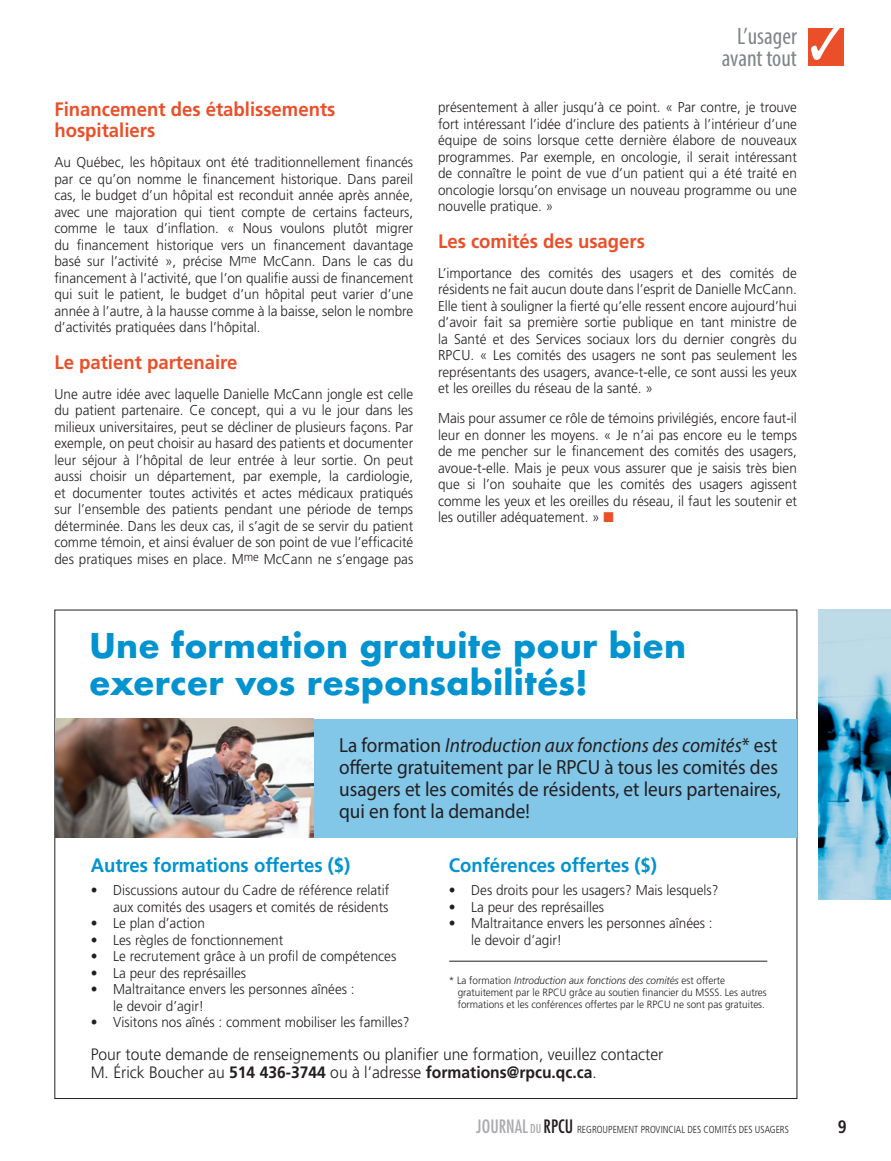
<style>
.page{position:relative;width:891px;height:1161px;background:#fff}
.page>*{position:absolute;margin:0;border:0;box-sizing:border-box;transform-origin:0 0}
.t1{font:700 33.15px/37.3px "Futura";letter-spacing:.005em;color:#0093d0}
.t2{font:condensed 23.85px/22.5px "Myriad Pro";color:#808587;text-align:right}
.t3{font:20.4px/21.9px "Myriad Pro";color:#231f20;scale:.94 1}
.t4{font:700 19.5px/21px "Frutiger";color:#eb4f29;scale:.95 1}
.t5{font:700 19.5px "Frutiger";color:#0093d0;scale:.95 1}
.t6{font:700 condensed 18px "Frutiger";color:#231f20;scale:.95 1}
.t7{font:300 16.5px/18px "Frutiger";color:#231f20;scale:.95 1}
.t8{font:300 14.25px/16.5px "Frutiger";color:#231f20;text-align:justify;scale:.95 1}
.t9{font:300 10.5px/12px "Frutiger";color:#231f20;scale:.95 1}
.t10{font:300 condensed 10.2px "Frutiger";color:#231f20;scale:.95 1}
.s1{color:#eb4f29}
.s2{font-style:italic}
.s3{font-weight:700}
.s4{font-family:"Futura";font-weight:400;font-size:18px;color:#aaabaf}
.s5{font-family:"Futura";font-weight:400;font-size:12px;color:#aaabaf}
.s6{font-family:"Futura";font-weight:400;font-size:18px}
</style>
<div class="page">
<div style="left:808px;top:28px;width:35px;height:38px;background:#eb4f29"></div>
<svg style="left:811px;top:28px;width:29px;height:32px"></svg>
<img style="left:819px;top:610px;width:72px;height:289px">
<div style="left:302px;top:719px;width:495px;height:119px;background:#82c6e8"></div>
<img style="left:55px;top:719px;width:258px;height:119px">
<hr style="left:449px;top:961px;width:318px;height:1px;background:#231f20">
<h3 class="t4" style="left:54px;top:99px;width:297px">Financement des établissements hospitaliers</h3>
<p class="t8" style="left:54px;top:154px;width:379px">Au Québec, les hôpitaux ont été traditionnellement financés par ce qu’on nomme le financement historique. Dans pareil cas, le budget d’un hôpital est reconduit année après année, avec une majoration qui tient compte de certains facteurs, comme le taux d’inflation. « Nous voulons plutôt migrer du financement historique vers un financement davantage basé sur l’activité », précise M<sup>me</sup> McCann. Dans le cas du financement à l’activité, que l’on qualifie aussi de financement qui suit le patient, le budget d’un hôpital peut varier d’une année à l’autre, à la hausse comme à la baisse, selon le nombre d’activités pratiquées dans l’hôpital.</p>
<h3 class="t4" style="left:54px;top:351px;width:194px">Le patient partenaire</h3>
<p class="t8" style="left:54px;top:386px;width:379px">Une autre idée avec laquelle Danielle McCann jongle est celle du patient partenaire. Ce concept, qui a vu le jour dans les milieux universitaires, peut se décliner de plusieurs façons. Par exemple, on peut choisir au hasard des patients et documenter leur séjour à l’hôpital de leur entrée à leur sortie. On peut aussi choisir un département, par exemple, la cardiologie, et documenter toutes activités et actes médicaux pratiqués sur l’ensemble des patients pendant une période de temps déterminée. Dans les deux cas, il s’agit de se servir du patient comme témoin, et ainsi évaluer de son point de vue l’efficacité des pratiques mises en place. M<sup>me</sup> McCann ne s’engage pas</p>
<h2 class="t2" style="left:722px;top:24px;width:77px">L’usager avant tout</h2>
<p class="t8" style="left:438px;top:99px;width:379px">présentement à aller jusqu’à ce point. « Par contre, je trouve fort intéressant l’idée d’inclure des patients à l’intérieur d’une équipe de soins lorsque cette dernière élabore de nouveaux programmes. Par exemple, en oncologie, il serait intéressant de connaître le point de vue d’un patient qui a été traité en oncologie lorsqu’on envisage un nouveau programme ou une nouvelle pratique. »</p>
<h3 class="t4" style="left:438px;top:230px;width:219px">Les comités des usagers</h3>
<p class="t8" style="left:438px;top:265px;width:379px">L’importance des comités des usagers et des comités de résidents ne fait aucun doute dans l’esprit de Danielle McCann.<br>Elle tient à souligner la fierté qu’elle ressent encore aujourd’hui d’avoir fait sa première sortie publique en tant ministre de la Santé et des Services sociaux lors du dernier congrès du RPCU. « Les comités des usagers ne sont pas seulement les représentants des usagers, avance-t-elle, ce sont aussi les yeux et les oreilles du réseau de la santé. »</p>
<p class="t8" style="left:438px;top:410px;width:379px">Mais pour assumer ce rôle de témoins privilégiés, encore faut-il leur en donner les moyens. « Je n’ai pas encore eu le temps de me pencher sur le financement des comités des usagers, avoue-t-elle. Mais je peux vous assurer que je saisis très bien que si l’on souhaite que les comités des usagers agissent comme les yeux et les oreilles du réseau, il faut les soutenir et les outiller adéquatement. » <span class="s1">■</span></p>
<h1 class="t1" style="left:89px;top:627px;width:598px">Une formation gratuite pour bien exercer vos responsabilités!</h1>
<h3 class="t3" style="left:339px;top:734px;width:472px">La formation <span class="s2">Introduction aux fonctions des comités</span>* est offerte gratuitement par le RPCU à tous les comités des usagers et les comités de résidents, et leurs partenaires, qui en font la demande!</h3>
<h3 class="t5" style="left:91px;top:854px;width:275px">Autres formations offertes ($)</h3>
<p class="t8" style="left:91px;top:882px;width:316px;text-align:right">• Discussions autour du Cadre de référence relatif aux comités des usagers et comités de résidents</p>
<p class="t8" style="left:91px;top:915px;width:122px">• Le plan d’action</p>
<p class="t8" style="left:91px;top:932px;width:204px">• Les règles de fonctionnement</p>
<p class="t8" style="left:91px;top:948px;width:323px">• Le recrutement grâce à un profil de compétences</p>
<p class="t8" style="left:91px;top:965px;width:165px">• La peur des représailles</p>
<p class="t8" style="left:113px;top:981px;width:256px;text-indent:-22px">• Maltraitance envers les personnes aînées : le devoir d’agir!</p>
<p class="t8" style="left:91px;top:1014px;width:337px">• Visitons nos aînés : comment mobiliser les familles?</p>
<h3 class="t5" style="left:449px;top:854px;width:221px">Conférences offertes ($)</h3>
<p class="t8" style="left:449px;top:882px;width:285px">• Des droits pour les usagers? Mais lesquels?</p>
<p class="t8" style="left:449px;top:899px;width:165px">• La peur des représailles</p>
<p class="t8" style="left:471px;top:915px;width:256px;text-indent:-22px">• Maltraitance envers les personnes aînées : le devoir d’agir!</p>
<p class="t9" style="left:458px;top:974px;width:327px;text-indent:-9px">* La formation <span class="s2">Introduction aux fonctions des comités</span> est offerte gratuitement par le RPCU grâce au soutien financier du MSSS. Les autres formations et les conférences offertes par le RPCU ne sont pas gratuites.</p>
<p class="t7" style="left:91px;top:1045px;width:604px">Pour toute demande de renseignements ou planifier une formation, veuillez contacter<br>M. Érick Boucher au <span class="s3">514 436-3744</span> ou à l’adresse <span class="s3">formations@rpcu.qc.ca</span>.</p>
<p class="t10" style="left:476px;top:1124px;width:331px"><span class="s4">JOURNAL</span> <span class="s5">DU</span> <span class="s6">RPCU</span> REGROUPEMENT PROVINCIAL DES COMITÉS DES USAGERS</p>
<p class="t6" style="left:838px;top:1116px;width:11px">9</p>
</div>
